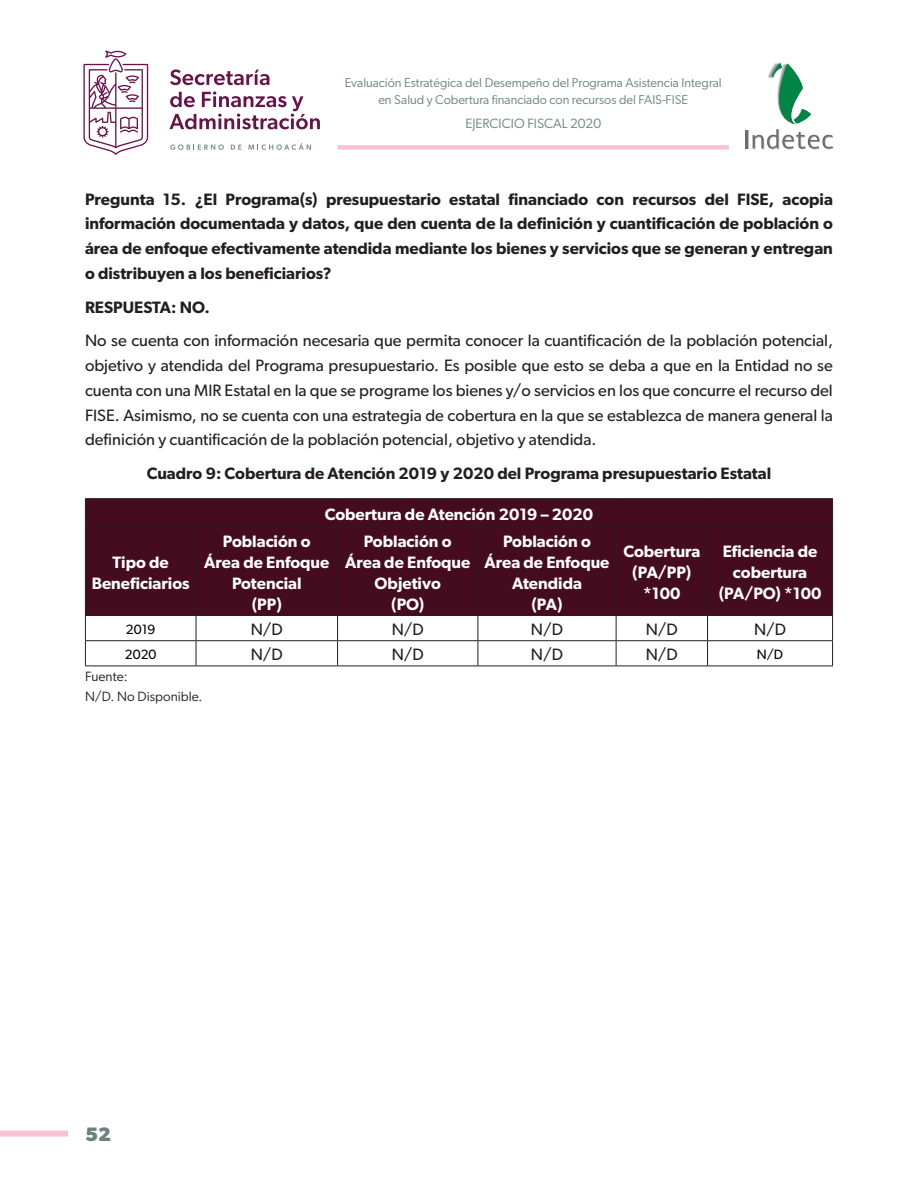
<style>
.page{position:relative;width:918px;height:1188px;background:#fff}
.page>*{position:absolute;margin:0;border:0;box-sizing:border-box;transform-origin:0 0}
.t1{font:700 19.5px "Gibson";color:#6d8180}
.Cuerpo_de_texto{font:16.5px/24.8px "Gibson";color:#231f20;text-align:justify}
.Cuerpo_de_texto-2{font:600 16.5px/24.8px "Gibson";color:#231f20;text-align:justify}
.Titulo_Tablas{font:600 16.5px/21px "Gibson";color:#fff;text-align:center}
.Tablas___Imagenes{font:600 16.5px "Gibson";color:#231f20}
.Texto_Tablas{font:16.5px "Gibson";color:#231f20}
.Pie_de_tablas{font:13.5px "Gibson";color:#231f20}
.t2{font:13.5px "Gibson";color:#6d8180}
.Texto_Tablas-2{font:13.5px "Gibson";color:#000}
.t3{font:12.75px/16.2px "Gibson";color:#6d8180;text-align:center}
</style>
<div class="page">
<div style="left:0;top:1131px;width:68px;height:6px;background:#f8c2d1"></div>
<div style="left:338px;top:145px;width:391px;height:5px;background:#f8c2d1"></div>
<svg style="left:83px;top:50px;width:65px;height:105px"></svg>
<svg style="left:170px;top:69px;width:99px;height:16px"></svg>
<svg style="left:169px;top:91px;width:151px;height:38px"></svg>
<svg style="left:170px;top:145px;width:54px;height:5px"></svg>
<svg style="left:231px;top:145px;width:11px;height:5px"></svg>
<svg style="left:248px;top:143px;width:63px;height:7px"></svg>
<svg style="left:746px;top:62px;width:88px;height:87px"></svg>
<div style="left:86px;top:499px;width:746px;height:116px;background:#450c20"></div>
<hr style="left:196px;top:528px;width:1px;height:87px;background:#231f20">
<hr style="left:337px;top:528px;width:1px;height:87px;background:#231f20">
<hr style="left:478px;top:528px;width:1px;height:87px;background:#231f20">
<hr style="left:616px;top:528px;width:1px;height:87px;background:#231f20">
<hr style="left:707px;top:528px;width:1px;height:87px;background:#231f20">
<hr style="left:85px;top:640px;width:111px;height:1px;background:#231f20">
<hr style="left:196px;top:640px;width:142px;height:1px;background:#231f20">
<svg style="left:196px;top:616px;width:1px;height:50px"></svg>
<hr style="left:338px;top:640px;width:140px;height:1px;background:#231f20">
<svg style="left:337px;top:616px;width:1px;height:50px"></svg>
<hr style="left:478px;top:640px;width:138px;height:1px;background:#231f20">
<svg style="left:478px;top:616px;width:1px;height:50px"></svg>
<hr style="left:616px;top:640px;width:92px;height:1px;background:#231f20">
<svg style="left:616px;top:616px;width:1px;height:50px"></svg>
<hr style="left:708px;top:640px;width:125px;height:1px;background:#231f20">
<svg style="left:707px;top:616px;width:1px;height:50px"></svg>
<svg style="left:85px;top:616px;width:1px;height:50px"></svg>
<svg style="left:832px;top:616px;width:1px;height:50px"></svg>
<hr style="left:85px;top:666px;width:111px;height:1px;background:#231f20">
<hr style="left:196px;top:666px;width:142px;height:1px;background:#231f20">
<hr style="left:338px;top:666px;width:140px;height:1px;background:#231f20">
<hr style="left:478px;top:666px;width:138px;height:1px;background:#231f20">
<hr style="left:616px;top:666px;width:92px;height:1px;background:#231f20">
<hr style="left:708px;top:666px;width:125px;height:1px;background:#231f20">
<hr style="left:85px;top:498px;width:111px;height:1px;background:#231f20">
<svg style="left:85px;top:499px;width:1px;height:28px"></svg>
<hr style="left:196px;top:498px;width:142px;height:1px;background:#231f20">
<hr style="left:338px;top:498px;width:140px;height:1px;background:#231f20">
<hr style="left:478px;top:498px;width:138px;height:1px;background:#231f20">
<hr style="left:616px;top:498px;width:92px;height:1px;background:#231f20">
<hr style="left:708px;top:498px;width:125px;height:1px;background:#231f20">
<svg style="left:832px;top:499px;width:1px;height:28px"></svg>
<hr style="left:85px;top:527px;width:111px;height:1px;background:#231f20">
<hr style="left:85px;top:528px;width:1px;height:87px;background:#231f20">
<hr style="left:196px;top:527px;width:142px;height:1px;background:#231f20">
<hr style="left:338px;top:527px;width:140px;height:1px;background:#231f20">
<hr style="left:478px;top:527px;width:138px;height:1px;background:#231f20">
<hr style="left:616px;top:527px;width:92px;height:1px;background:#231f20">
<hr style="left:708px;top:527px;width:125px;height:1px;background:#231f20">
<hr style="left:832px;top:528px;width:1px;height:87px;background:#231f20">
<hr style="left:85px;top:615px;width:111px;height:1px;background:#231f20">
<hr style="left:196px;top:615px;width:142px;height:1px;background:#231f20">
<hr style="left:338px;top:615px;width:140px;height:1px;background:#231f20">
<hr style="left:478px;top:615px;width:138px;height:1px;background:#231f20">
<hr style="left:616px;top:615px;width:92px;height:1px;background:#231f20">
<hr style="left:708px;top:615px;width:125px;height:1px;background:#231f20">
<p class="t3" style="left:345px;top:75px;width:379px">Evaluación Estratégica del Desempeño del Programa Asistencia Integral en Salud y Cobertura financiado con recursos del FAIS-FISE</p>
<p class="t2" style="left:465px;top:115px;width:137px">EJERCICIO FISCAL 2020</p>
<p class="Cuerpo_de_texto-2" style="left:85px;top:186px;width:749px">Pregunta 15. ¿El Programa(s) presupuestario estatal financiado con recursos del FISE, acopia información documentada y datos, que den cuenta de la definición y cuantificación de población o área de enfoque efectivamente atendida mediante los bienes y servicios que se generan y entregan o distribuyen a los beneficiarios?</p>
<p class="Cuerpo_de_texto-2" style="left:85px;top:294px;width:126px">RESPUESTA: NO.</p>
<p class="Cuerpo_de_texto" style="left:85px;top:328px;width:750px">No se cuenta con información necesaria que permita conocer la cuantificación de la población potencial, objetivo y atendida del Programa presupuestario. Es posible que esto se deba a que en la Entidad no se cuenta con una MIR Estatal en la que se programe los bienes y/o servicios en los que concurre el recurso del FISE. Asimismo, no se cuenta con una estrategia de cobertura en la que se establezca de manera general la definición y cuantificación de la población potencial, objetivo y atendida.</p>
<p class="Tablas___Imagenes" style="left:147px;top:463px;width:626px">Cuadro 9: Cobertura de Atención 2019 y 2020 del Programa presupuestario Estatal</p>
<p class="Titulo_Tablas" style="left:325px;top:503px;width:270px">Cobertura de Atención 2019 – 2020</p>
<p class="Titulo_Tablas" style="left:92px;top:551px;width:99px">Tipo de<br>Beneficiarios</p>
<p class="Titulo_Tablas" style="left:204px;top:530px;width:127px">Población o<br>Área de Enfoque<br>Potencial<br>(PP)</p>
<p class="Titulo_Tablas" style="left:345px;top:530px;width:127px">Población o<br>Área de Enfoque<br>Objetivo<br>(PO)</p>
<p class="Titulo_Tablas" style="left:485px;top:530px;width:127px">Población o<br>Área de Enfoque<br>Atendida<br>(PA)</p>
<p class="Titulo_Tablas" style="left:623px;top:540px;width:78px">Cobertura (PA/PP) *100</p>
<p class="Titulo_Tablas" style="left:719px;top:540px;width:104px">Eficiencia de cobertura (PA/PO) *100</p>
<p class="Texto_Tablas-2" style="left:126px;top:621px;width:31px">2019</p>
<p class="Texto_Tablas" style="left:251px;top:619px;width:34px">N/D</p>
<p class="Texto_Tablas" style="left:392px;top:619px;width:34px">N/D</p>
<p class="Texto_Tablas" style="left:531px;top:619px;width:34px">N/D</p>
<p class="Texto_Tablas" style="left:646px;top:619px;width:34px">N/D</p>
<p class="Texto_Tablas" style="left:754px;top:619px;width:34px">N/D</p>
<p class="Texto_Tablas-2" style="left:125px;top:646px;width:33px">2020</p>
<p class="Texto_Tablas" style="left:251px;top:644px;width:34px">N/D</p>
<p class="Texto_Tablas" style="left:392px;top:644px;width:34px">N/D</p>
<p class="Texto_Tablas" style="left:531px;top:644px;width:34px">N/D</p>
<p class="Texto_Tablas" style="left:646px;top:644px;width:34px">N/D</p>
<p class="Texto_Tablas-2" style="left:757px;top:646px;width:28px">N/D</p>
<p class="Pie_de_tablas" style="left:85px;top:668px;width:44px">Fuente:</p>
<p class="Pie_de_tablas" style="left:85px;top:688px;width:117px">N/D. No Disponible.</p>
<p class="t1" style="left:85px;top:1122px;width:27px">52</p>
</div>
